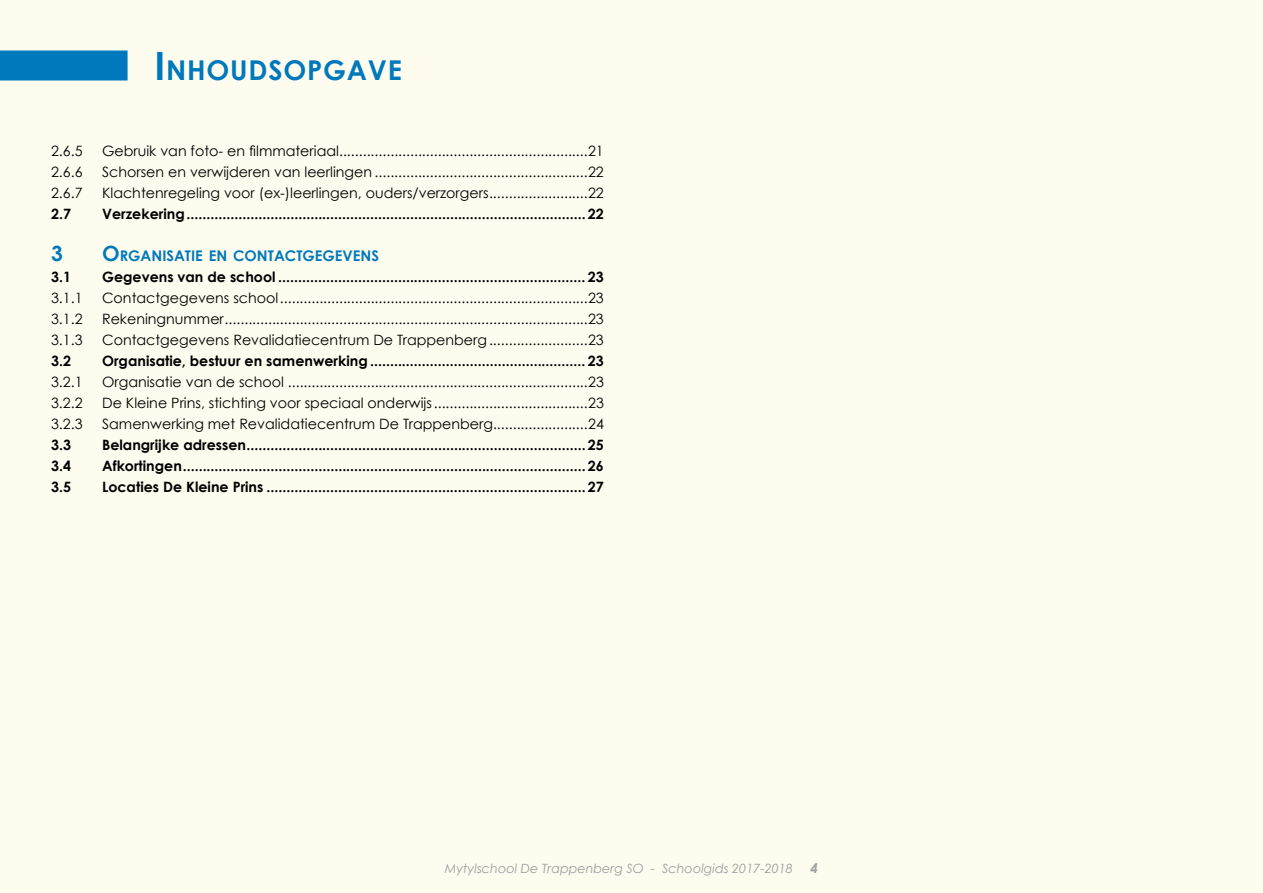
<style>
.page{position:relative;width:1263px;height:893px;background:#fefcef}
.page>*{position:absolute;margin:0;border:0;box-sizing:border-box;transform-origin:0 0}
.t1{font:700 27.3px "Century Gothic";letter-spacing:.03em;color:#0079bc}
.t2{font:700 21px "Century Gothic";color:#0079bc}
.t3{font:700 14.7px "Century Gothic";color:#0079bc}
.t4{font:14.25px "Century Gothic";color:#000}
.t5{font:700 14.25px "Century Gothic";color:#000}
.t6{font:italic 700 13.5px "Century Gothic";color:#9c9e9f}
.t7{font:italic 12.75px "Century Gothic";color:#9c9e9f}
.s1{font-size:39px}
</style>
<div class="page">
<div style="left:0;top:51px;width:128px;height:30px;background:#0079bc"></div>
<h1 class="t1" style="left:155px;top:53px;width:249px"><span class="s1">I</span> NHOUDSOPGAVE</h1>
<p class="t4" style="left:51px;top:142px;width:33px">2.6.5</p>
<p class="t4" style="left:102px;top:142px;width:503px">Gebruik van foto- en filmmateriaal...............................................................21</p>
<p class="t4" style="left:51px;top:163px;width:33px">2.6.6</p>
<p class="t4" style="left:102px;top:163px;width:503px">Schorsen en verwijderen van leerlingen ......................................................22</p>
<p class="t4" style="left:51px;top:184px;width:33px">2.6.7</p>
<p class="t4" style="left:102px;top:184px;width:503px">Klachtenregeling voor (ex-)leerlingen, ouders/verzorgers.........................22</p>
<p class="t5" style="left:51px;top:205px;width:21px">2.7</p>
<p class="t5" style="left:102px;top:205px;width:503px">Verzekering.................................................................................................... 22</p>
<h2 class="t2" style="left:51px;top:240px;width:41px">3 O</h2>
<p class="t3" style="left:120px;top:246px;width:261px">RGANISATIE EN CONTACTGEGEVENS</p>
<p class="t5" style="left:51px;top:268px;width:21px">3.1</p>
<p class="t5" style="left:102px;top:268px;width:503px">Gegevens van de school ............................................................................. 23</p>
<p class="t4" style="left:51px;top:289px;width:33px">3.1.1</p>
<p class="t4" style="left:102px;top:289px;width:503px">Contactgegevens school..............................................................................23</p>
<p class="t4" style="left:51px;top:310px;width:33px">3.1.2</p>
<p class="t4" style="left:102px;top:310px;width:503px">Rekeningnummer............................................................................................23</p>
<p class="t4" style="left:51px;top:331px;width:33px">3.1.3</p>
<p class="t4" style="left:102px;top:331px;width:503px">Contactgegevens Revalidatiecentrum De Trappenberg.........................23</p>
<p class="t5" style="left:51px;top:352px;width:21px">3.2</p>
<p class="t5" style="left:102px;top:352px;width:503px">Organisatie, bestuur en samenwerking ...................................................... 23</p>
<p class="t4" style="left:51px;top:373px;width:33px">3.2.1</p>
<p class="t4" style="left:102px;top:373px;width:503px">Organisatie van de school ............................................................................23</p>
<p class="t4" style="left:51px;top:394px;width:33px">3.2.2</p>
<p class="t4" style="left:102px;top:394px;width:503px">De Kleine Prins, stichting voor speciaal onderwijs.......................................23</p>
<p class="t4" style="left:51px;top:415px;width:33px">3.2.3</p>
<p class="t4" style="left:102px;top:415px;width:503px">Samenwerking met Revalidatiecentrum De Trappenberg........................24</p>
<p class="t5" style="left:51px;top:436px;width:21px">3.3</p>
<p class="t5" style="left:102px;top:436px;width:503px">Belangrijke adressen..................................................................................... 25</p>
<p class="t5" style="left:51px;top:457px;width:21px">3.4</p>
<p class="t5" style="left:102px;top:457px;width:503px">Afkortingen..................................................................................................... 26</p>
<p class="t5" style="left:51px;top:478px;width:21px">3.5</p>
<p class="t5" style="left:102px;top:478px;width:503px">Locaties De Kleine Prins ................................................................................ 27</p>
<p class="t7" style="left:445px;top:860px;width:350px">Mytylschool De Trappenberg SO - Schoolgids 2017-2018</p>
<p class="t6" style="left:811px;top:859px;width:9px">4</p>
</div>
